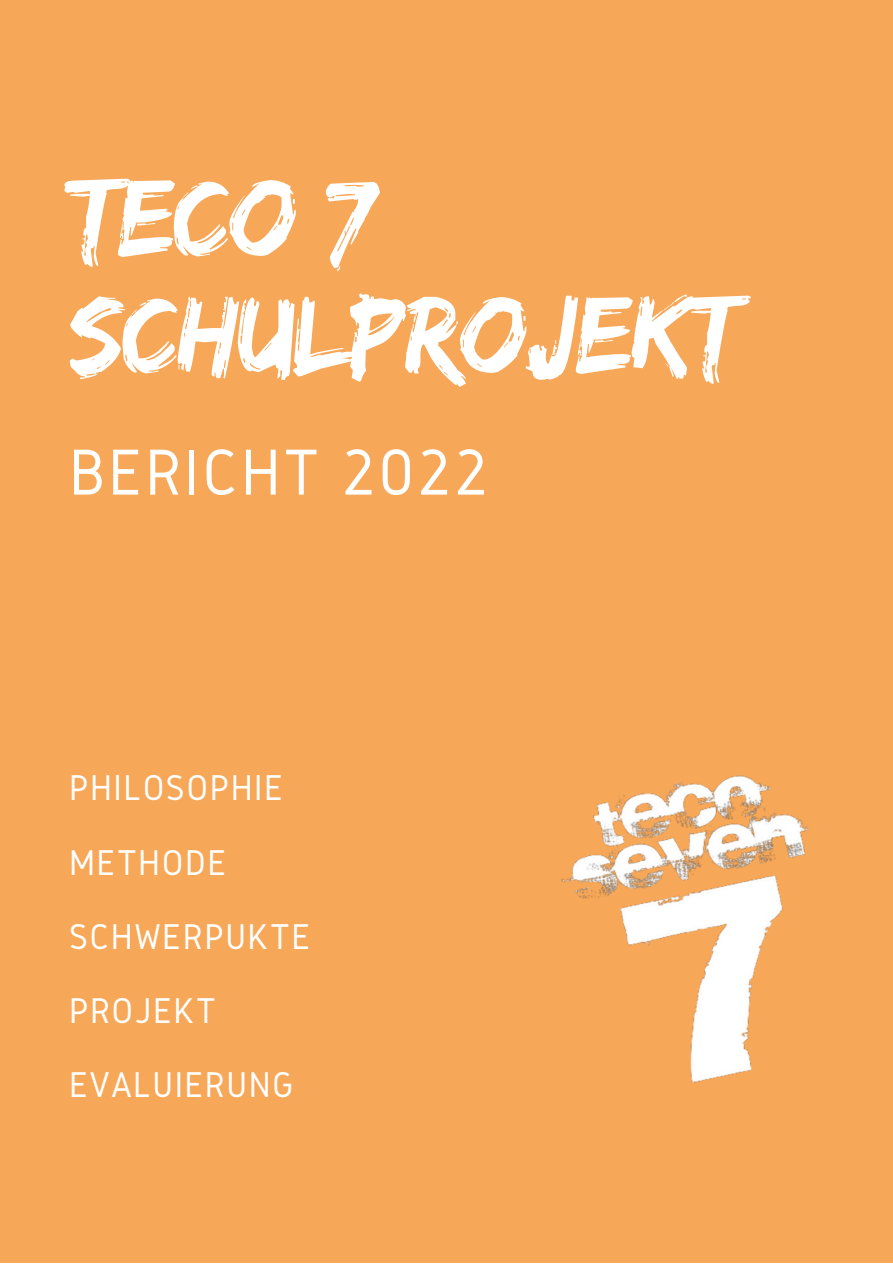
<style>
.page{position:relative;width:893px;height:1264px;background:#fff}
.page>*{position:absolute;margin:0;border:0;box-sizing:border-box;transform-origin:0 0}
.t1{font:114px/116.9px "Edo";letter-spacing:-.02em;color:#fff}
.t2{font:67.5px "Gidole";letter-spacing:.04em;color:#fff}
.t3{font:37.2px/74.2px "Gidole";letter-spacing:.04em;color:#fff}
</style>
<div class="page">
<div style="left:0;top:0;width:892px;height:1262px;background:#f7a758"></div>
<img style="left:561px;top:775px;width:248px;height:308px">
<h1 class="t1" style="left:69px;top:157px;width:673px">TECO 7<br>SCHULPROJEKT</h1>
<h2 class="t2" style="left:69px;top:435px;width:420px">BERICHT 2022</h2>
<p class="t3" style="left:69px;top:750px;width:243px">PHILOSOPHIE<br>METHODE<br>SCHWERPUKTE<br>PROJEKT<br>EVALUIERUNG</p>
</div>
